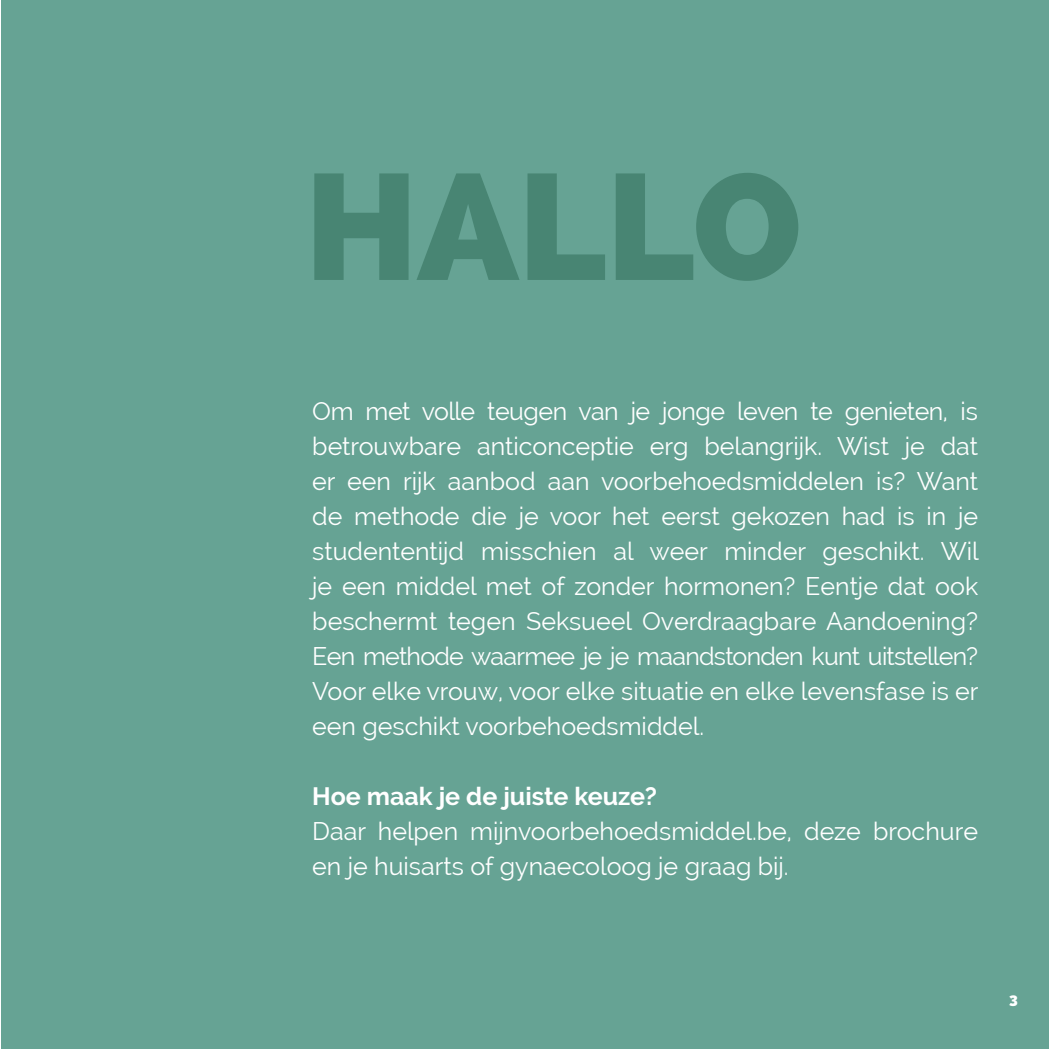
<style>
.page{position:relative;width:1049px;height:1049px;background:#fff}
.page>*{position:absolute;margin:0;border:0;box-sizing:border-box;transform-origin:0 0}
.t1{font:800 150px "Raleway";color:#488573}
.t2{font:25px/35px "Raleway";color:#fff;text-align:justify}
.t3{font:700 25px "Raleway";color:#fff}
.t4{font:800 15px "Raleway";color:#fff}
</style>
<div class="page">
<div style="left:1px;top:0;width:1048px;height:1049px;background:#66a394"></div>
<h1 class="t1" style="left:305px;top:140px;width:498px">HALLO</h1>
<p class="t2" style="left:312px;top:394px;width:668px">Om met volle teugen van je jonge leven te genieten, is betrouwbare anticonceptie erg belangrijk. Wist je dat er een rijk aanbod aan voorbehoedsmiddelen is? Want de methode die je voor het eerst gekozen had is in je studententijd misschien al weer minder geschikt. Wil je een middel met of zonder hormonen? Eentje dat ook beschermt tegen Seksueel Overdraagbare Aandoening?<br>Een methode waarmee je je maandstonden kunt uitstellen?<br>Voor elke vrouw, voor elke situatie en elke levensfase is er een geschikt voorbehoedsmiddel.</p>
<p class="t3" style="left:312px;top:782px;width:346px">Hoe maak je de juiste keuze?</p>
<p class="t2" style="left:312px;top:814px;width:667px">Daar helpen mijnvoorbehoedsmiddel.be, deze brochure en je huisarts of gynaecoloog je graag bij.</p>
<p class="t4" style="left:1009px;top:990px;width:10px">3</p>
</div>
